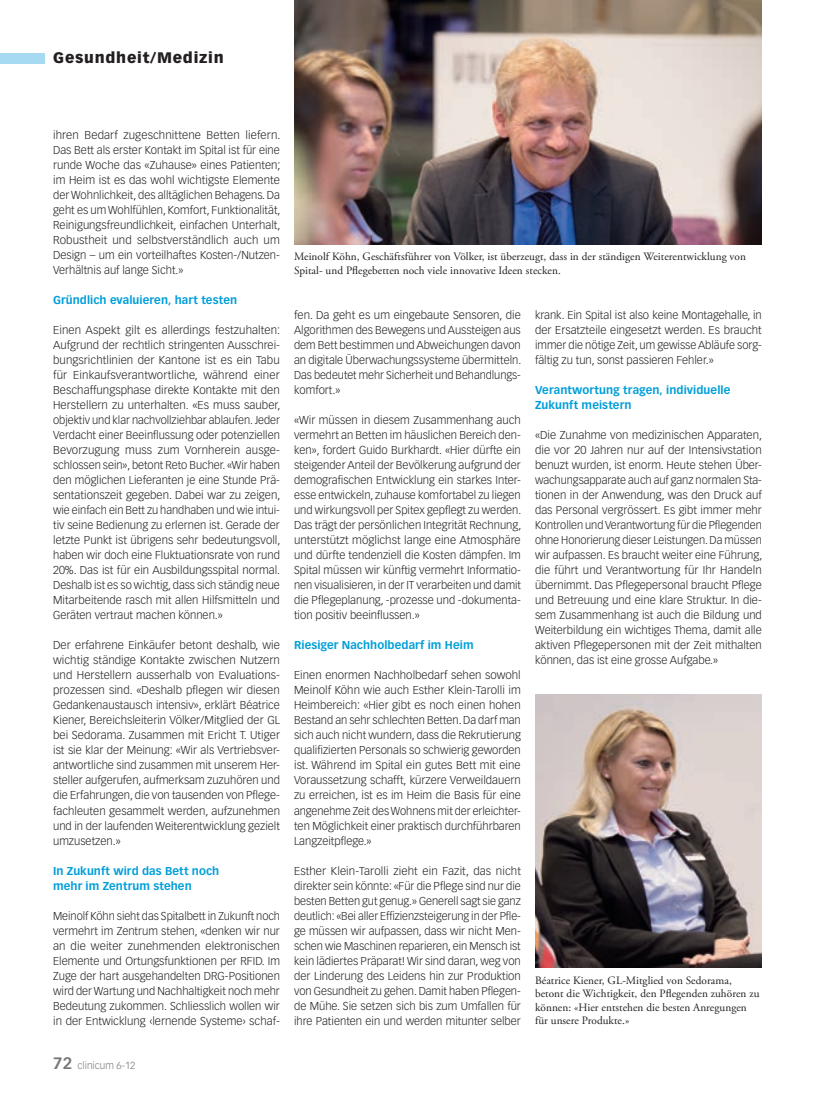
<style>
.page{position:relative;width:815px;height:1099px;background:#fff}
.page>*{position:absolute;margin:0;border:0;box-sizing:border-box;transform-origin:0 0}
.t1{font:900 15px "Vectora LT Std";letter-spacing:.05em;color:#231f20}
.t2{font:300 11.25px/15px "Vectora LT Std";color:#231f20;text-align:justify}
.t3{font:11.25px/13.5px "Adobe Garamond Pro";letter-spacing:.005em;color:#231f20}
.t4{font:700 11.25px/15px "Vectora LT Std";letter-spacing:.005em;color:#009fda}
.t5{font:300 10px "Vectora LH";color:#76787b}
.s1{font-weight:700;font-size:16.25px}
</style>
<div class="page">
<div style="left:0;top:53px;width:45px;height:10px;background:#a5daf2"></div>
<img style="left:535px;top:694px;width:227px;height:273px">
<img style="left:294px;top:0;width:468px;height:244px">
<h1 class="t1" style="left:53px;top:49px;width:172px">Gesundheit/Medizin</h1>
<p class="t2" style="left:53px;top:128px;width:229px">ihren Bedarf zugeschnittene Betten liefern.<br>Das Bett als erster Kontakt im Spital ist für eine runde Woche das «Zuhause» eines Patienten; im Heim ist es das wohl wichtigste Elemente der Wohnlichkeit, des alltäglichen Behagens. Da geht es um Wohlfühlen, Komfort, Funktionalität, Reinigungsfreundlichkeit, einfachen Unterhalt, Robustheit und selbstverständlich auch um Design – um ein vorteilhaftes Kosten-/Nutzen-Verhältnis auf lange Sicht.»</p>
<p class="t4" style="left:53px;top:293px;width:186px">Gründlich evaluieren, hart testen</p>
<p class="t2" style="left:53px;top:323px;width:229px;text-align:left">Einen Aspekt gilt es allerdings festzuhalten:<br>Aufgrund der rechtlich stringenten Ausschrei&shy;bungsrichtlinien der Kantone ist es ein Tabu für Einkaufsverantwortliche, während einer Beschaffungsphase direkte Kontakte mit den Herstellern zu unterhalten. «Es muss sauber, objektiv und klar nachvollziehbar ablaufen. Jeder Verdacht einer Beeinflussung oder potenziellen Bevorzugung muss zum Vornherein ausge&shy;schlossen sein», betont Reto Bucher. «Wir haben den möglichen Lieferanten je eine Stunde Prä&shy;sentationszeit gegeben. Dabei war zu zeigen, wie einfach ein Bett zu handhaben und wie intui&shy;tiv seine Bedienung zu erlernen ist. Gerade der letzte Punkt ist übrigens sehr bedeutungsvoll, haben wir doch eine Fluktuationsrate von rund 20%. Das ist für ein Ausbildungsspital normal.<br>Deshalb ist es so wichtig, dass sich ständig neue Mitarbeitende rasch mit allen Hilfsmitteln und Geräten vertraut machen können.»</p>
<p class="t2" style="left:53px;top:638px;width:228px">Der erfahrene Einkäufer betont deshalb, wie wichtig ständige Kontakte zwischen Nutzern und Herstellern ausserhalb von Evaluations&shy;prozessen sind. «Deshalb pflegen wir diesen Gedankenaustausch intensiv», erklärt Béatrice Kiener, Bereichsleiterin Völker/Mitglied der GL bei Sedorama. Zusammen mit Ericht T. Utiger ist sie klar der Meinung: «Wir als Vertriebsver&shy;antwortliche sind zusammen mit unserem Her&shy;steller aufgerufen, aufmerksam zuzuhören und die Erfahrungen, die von tausenden von Pflege&shy;fachleuten gesammelt werden, aufzunehmen und in der laufenden Weiterentwicklung gezielt umzusetzen.»</p>
<p class="t4" style="left:53px;top:863px;width:168px">In Zukunft wird das Bett noch mehr im Zentrum stehen</p>
<p class="t2" style="left:53px;top:908px;width:228px">Meinolf Köhn sieht das Spitalbett in Zukunft noch vermehrt im Zentrum stehen, «denken wir nur an die weiter zunehmenden elektronischen Elemente und Ortungsfunktionen per RFID. Im Zuge der hart ausgehandelten DRG-Positionen wird der Wartung und Nachhaltigkeit noch mehr Bedeutung zukommen. Schliesslich wollen wir in der Entwicklung ‹lernende Systeme› schaf-</p>
<p class="t5" style="left:53px;top:1059px;width:84px"><span class="s1">72</span> clinicum 6-12</p>
<p class="t3" style="left:294px;top:250px;width:453px">Meinolf Köhn, Geschäftsführer von Völker, ist überzeugt, dass in der ständigen Weiterentwicklung von<br>Spital- und Pflegebetten noch viele innovative Ideen stecken.</p>
<p class="t2" style="left:294px;top:308px;width:229px">fen. Da geht es um eingebaute Sensoren, die Algorithmen des Bewegens und Aussteigen aus dem Bett bestimmen und Abweichungen davon an digitale Überwachungssysteme übermitteln.<br>Das bedeutet mehr Sicherheit und Behandlungs&shy;komfort.»</p>
<p class="t2" style="left:294px;top:413px;width:229px">«Wir müssen in diesem Zusammenhang auch vermehrt an Betten im häuslichen Bereich den&shy;ken», fordert Guido Burkhardt. «Hier dürfte ein steigender Anteil der Bevölkerung aufgrund der demografischen Entwicklung ein starkes Inter&shy;esse entwickeln, zuhause komfortabel zu liegen und wirkungsvoll per Spitex gepflegt zu werden.<br>Das trägt der persönlichen Integrität Rechnung, unterstützt möglichst lange eine Atmosphäre und dürfte tendenziell die Kosten dämpfen. Im Spital müssen wir künftig vermehrt Informatio&shy;nen visualisieren, in der IT verarbeiten und damit die Pflegeplanung, -prozesse und -dokumenta&shy;tion positiv beeinflussen.»</p>
<p class="t4" style="left:294px;top:638px;width:181px">Riesiger Nachholbedarf im Heim</p>
<p class="t2" style="left:294px;top:668px;width:228px">Einen enormen Nachholbedarf sehen sowohl Meinolf Köhn wie auch Esther Klein-Tarolli im Heimbereich: «Hier gibt es noch einen hohen Bestand an sehr schlechten Betten. Da darf man sich auch nicht wundern, dass die Rekrutierung qualifizierten Personals so schwierig geworden ist. Während im Spital ein gutes Bett mit eine Voraussetzung schafft, kürzere Verweildauern zu erreichen, ist es im Heim die Basis für eine angenehme Zeit des Wohnens mit der erleichter&shy;ten Möglichkeit einer praktisch durchführbaren Langzeitpflege.»</p>
<p class="t2" style="left:294px;top:863px;width:228px">Esther Klein-Tarolli zieht ein Fazit, das nicht direkter sein könnte: «Für die Pflege sind nur die besten Betten gut genug.» Generell sagt sie ganz deutlich: «Bei aller Effizienzsteigerung in der Pfle&shy;ge müssen wir aufpassen, dass wir nicht Men&shy;schen wie Maschinen reparieren, ein Mensch ist kein lädiertes Präparat! Wir sind daran, weg von der Linderung des Leidens hin zur Produktion von Gesundheit zu gehen. Damit haben Pflegen&shy;de Mühe. Sie setzen sich bis zum Umfallen für ihre Patienten ein und werden mitunter selber</p>
<p class="t2" style="left:535px;top:308px;width:228px">krank. Ein Spital ist also keine Montagehalle, in der Ersatzteile eingesetzt werden. Es braucht immer die nötige Zeit, um gewisse Abläufe sorg&shy;fältig zu tun, sonst passieren Fehler.»</p>
<p class="t4" style="left:535px;top:383px;width:197px">Verantwortung tragen, individuelle<br>Zukunft meistern</p>
<p class="t2" style="left:535px;top:428px;width:229px">«Die Zunahme von medizinischen Apparaten, die vor 20 Jahren nur auf der Intensivstation benuzt wurden, ist enorm. Heute stehen Über&shy;wachungsapparate auch auf ganz normalen Sta&shy;tionen in der Anwendung, was den Druck auf das Personal vergrössert. Es gibt immer mehr Kontrollen und Verantwortung für die Pflegenden ohne Honorierung dieser Leistungen. Da müssen wir aufpassen. Es braucht weiter eine Führung, die führt und Verantwortung für Ihr Handeln übernimmt. Das Pflegepersonal braucht Pflege und Betreuung und eine klare Struktur. In die&shy;sem Zusammenhang ist auch die Bildung und Weiterbildung ein wichtiges Thema, damit alle aktiven Pflegepersonen mit der Zeit mithalten können, das ist eine grosse Aufgabe.»</p>
<p class="t3" style="left:535px;top:973px;width:226px">Béatrice Kiener, GL-Mitglied von Sedorama, betont die Wichtigkeit, den Pflegenden zuhören zu können: «Hier entstehen die besten Anregungen für unsere Produkte.»</p>
</div>
